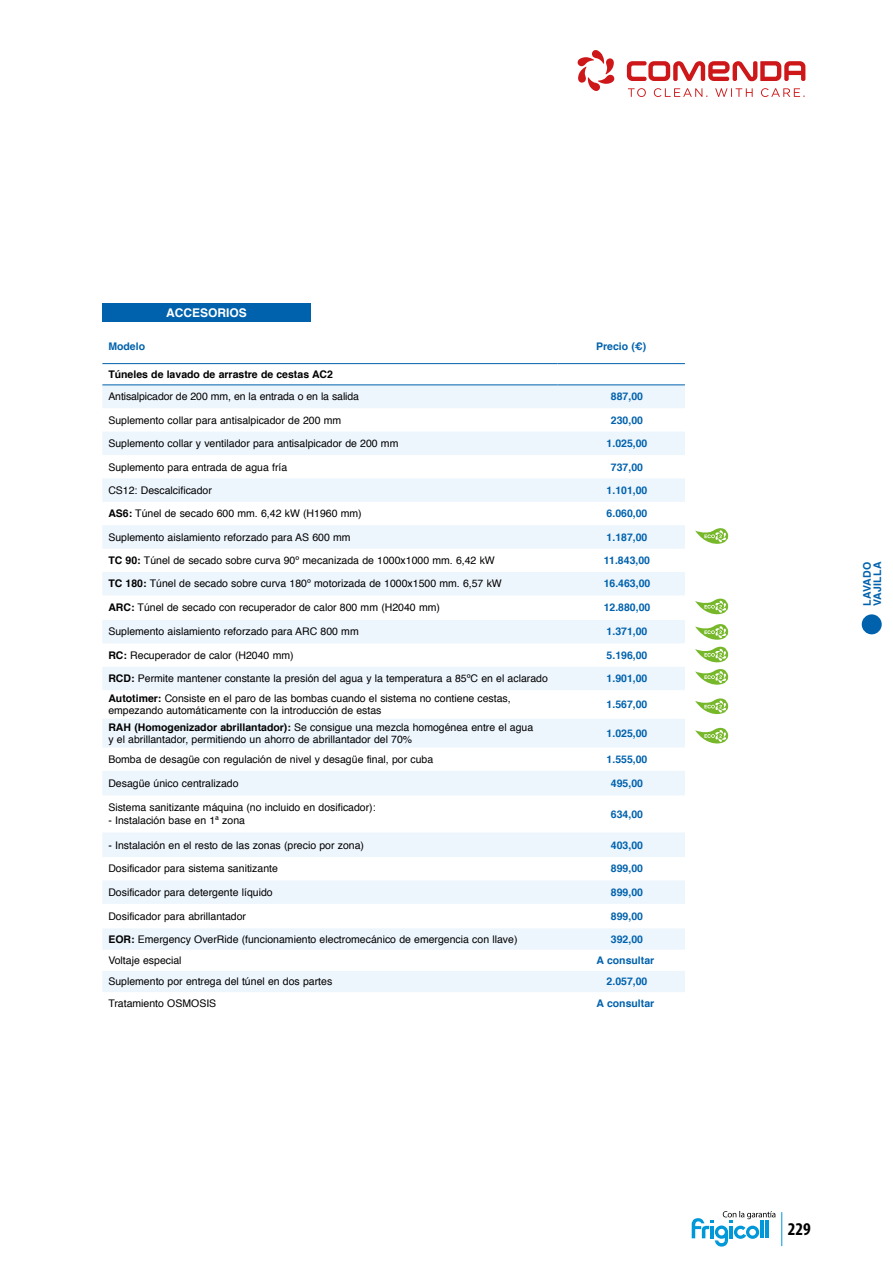
<style>
.page{position:relative;width:893px;height:1263px;background:#fff}
.page>*{position:absolute;margin:0;border:0;box-sizing:border-box;transform-origin:0 0}
.t1{font:700 condensed 18px "Myriad Pro";color:#000}
.t2{font:700 12px "Helvetica";color:#fff}
.t3{font:10.5px/12.6px "Helvetica";color:#000}
.t4{font:700 10.5px "Helvetica";color:#0062ad}
.t5{font:700 10.5px "Helvetica";color:#000}
.t6{font:700 10.5px/10.5px "Helvetica";letter-spacing:.02em;color:#0062ad}
.s1{font-weight:700}
</style>
<div class="page">
<hr style="left:781px;top:1212px;width:1px;height:34px;background:#0097d9">
<svg style="left:692px;top:1211px;width:83px;height:35px"></svg>
<div style="left:862px;top:614px;width:20px;height:20px;background:#0062ad;border-radius:50%"></div>
<svg style="left:627px;top:61px;width:178px;height:20px"></svg>
<svg style="left:578px;top:50px;width:36px;height:41px"></svg>
<svg style="left:628px;top:88px;width:176px;height:9px"></svg>
<div style="left:102px;top:303px;width:209px;height:19px;background:#0062ad"></div>
<svg style="left:102px;top:364px;width:583px;height:1px"></svg>
<svg style="left:102px;top:385px;width:583px;height:607px;fill:#f4f8fd"></svg>
<hr style="left:102px;top:363px;width:455px;height:1px;background:#0062ad">
<hr style="left:557px;top:363px;width:128px;height:1px;background:#0062ad">
<hr style="left:102px;top:384px;width:455px;height:1px;background:#0062ad">
<hr style="left:557px;top:384px;width:128px;height:1px;background:#0062ad">
<svg style="left:695px;top:528px;width:34px;height:16px"></svg>
<svg style="left:695px;top:598px;width:34px;height:16px"></svg>
<svg style="left:695px;top:624px;width:34px;height:61px"></svg>
<svg style="left:695px;top:727px;width:34px;height:17px"></svg>
<svg style="left:695px;top:698px;width:34px;height:16px"></svg>
<p class="t2" style="left:166px;top:303px;width:82px">ACCESORIOS</p>
<p class="t4" style="left:108px;top:338px;width:38px">Modelo</p>
<p class="t4" style="left:596px;top:338px;width:52px">Precio (€)</p>
<p class="t5" style="left:108px;top:366px;width:226px">Túneles de lavado de arrastre de cestas AC2</p>
<p class="t3" style="left:108px;top:391px;width:252px">Antisalpicador de 200 mm, en la entrada o en la salida</p>
<p class="t4" style="left:611px;top:388px;width:34px">887,00</p>
<p class="t3" style="left:108px;top:414px;width:234px">Suplemento collar para antisalpicador de 200 mm</p>
<p class="t4" style="left:611px;top:412px;width:34px">230,00</p>
<p class="t3" style="left:108px;top:437px;width:292px">Suplemento collar y ventilador para antisalpicador de 200 mm</p>
<p class="t4" style="left:607px;top:435px;width:42px">1.025,00</p>
<p class="t3" style="left:108px;top:461px;width:180px">Suplemento para entrada de agua fría</p>
<p class="t4" style="left:611px;top:458px;width:34px">737,00</p>
<p class="t3" style="left:108px;top:484px;width:105px">CS12: Descalcificador</p>
<p class="t4" style="left:607px;top:482px;width:42px">1.101,00</p>
<p class="t3" style="left:108px;top:508px;width:255px"><span class="s1">AS6:</span> Túnel de secado 600 mm. 6,42 kW (H1960 mm)</p>
<p class="t4" style="left:607px;top:505px;width:42px">6.060,00</p>
<p class="t3" style="left:108px;top:531px;width:244px">Suplemento aislamiento reforzado para AS 600 mm</p>
<p class="t4" style="left:607px;top:528px;width:42px">1.187,00</p>
<p class="t3" style="left:108px;top:554px;width:388px"><span class="s1">TC 90:</span> Túnel de secado sobre curva 90º mecanizada de 1000x1000 mm. 6,42 kW</p>
<p class="t4" style="left:604px;top:552px;width:48px">11.843,00</p>
<p class="t3" style="left:108px;top:578px;width:395px"><span class="s1">TC 180:</span> Túnel de secado sobre curva 180º motorizada de 1000x1500 mm. 6,57 kW</p>
<p class="t4" style="left:604px;top:575px;width:48px">16.463,00</p>
<p class="t3" style="left:108px;top:602px;width:333px"><span class="s1">ARC:</span> Túnel de secado con recuperador de calor 800 mm (H2040 mm)</p>
<p class="t4" style="left:604px;top:599px;width:48px">12.880,00</p>
<p class="t3" style="left:108px;top:626px;width:252px">Suplemento aislamiento reforzado para ARC 800 mm</p>
<p class="t4" style="left:607px;top:623px;width:42px">1.371,00</p>
<p class="t3" style="left:108px;top:649px;width:187px"><span class="s1">RC:</span> Recuperador de calor (H2040 mm)</p>
<p class="t4" style="left:607px;top:647px;width:42px">5.196,00</p>
<p class="t3" style="left:108px;top:672px;width:441px"><span class="s1">RCD:</span> Permite mantener constante la presión del agua y la temperatura a 85ºC en el aclarado</p>
<p class="t4" style="left:607px;top:670px;width:42px">1.901,00</p>
<p class="t3" style="left:108px;top:692px;width:404px"><span class="s1">Autotimer:</span> Consiste en el paro de las bombas cuando el sistema no contiene cestas, empezando automáticamente con la introducción de estas</p>
<p class="t4" style="left:607px;top:696px;width:42px">1.567,00</p>
<p class="t3" style="left:108px;top:721px;width:426px"><span class="s1">RAH (Homogenizador abrillantador):</span> Se consigue una mezcla homogénea entre el agua y el abrillantador, permitiendo un ahorro de abrillantador del 70%</p>
<p class="t4" style="left:607px;top:725px;width:42px">1.025,00</p>
<p class="t3" style="left:108px;top:753px;width:326px">Bomba de desagüe con regulación de nivel y desagüe final, por cuba</p>
<p class="t4" style="left:607px;top:751px;width:42px">1.555,00</p>
<p class="t3" style="left:108px;top:777px;width:132px">Desagüe único centralizado</p>
<p class="t4" style="left:611px;top:775px;width:34px">495,00</p>
<p class="t3" style="left:108px;top:802px;width:269px">Sistema sanitizante máquina (no incluido en dosificador):</p>
<p class="t3" style="left:108px;top:814px;width:138px">- Instalación base en 1ª zona</p>
<p class="t4" style="left:611px;top:805px;width:34px">634,00</p>
<p class="t3" style="left:108px;top:839px;width:257px">- Instalación en el resto de las zonas (precio por zona)</p>
<p class="t4" style="left:611px;top:836px;width:34px">403,00</p>
<p class="t3" style="left:108px;top:863px;width:171px">Dosificador para sistema sanitizante</p>
<p class="t4" style="left:611px;top:860px;width:34px">899,00</p>
<p class="t3" style="left:108px;top:886px;width:166px">Dosificador para detergente líquido</p>
<p class="t4" style="left:611px;top:884px;width:34px">899,00</p>
<p class="t3" style="left:108px;top:910px;width:139px">Dosificador para abrillantador</p>
<p class="t4" style="left:611px;top:908px;width:34px">899,00</p>
<p class="t3" style="left:108px;top:933px;width:411px"><span class="s1">EOR:</span> Emergency OverRide (funcionamiento electromecánico de emergencia con llave)</p>
<p class="t4" style="left:611px;top:930px;width:34px">392,00</p>
<p class="t3" style="left:108px;top:954px;width:75px">Voltaje especial</p>
<p class="t4" style="left:597px;top:952px;width:59px">A consultar</p>
<p class="t3" style="left:108px;top:975px;width:225px">Suplemento por entrega del túnel en dos partes</p>
<p class="t4" style="left:607px;top:973px;width:42px">2.057,00</p>
<p class="t3" style="left:108px;top:997px;width:109px">Tratamiento OSMOSIS</p>
<p class="t4" style="left:597px;top:994px;width:59px">A consultar</p>
<p class="t6" style="left:862px;top:606px;width:46px;rotate:-90deg">LAVADO<br>VAJILLA</p>
<h1 class="t1" style="left:788px;top:1218px;width:25px">229</h1>
</div>
